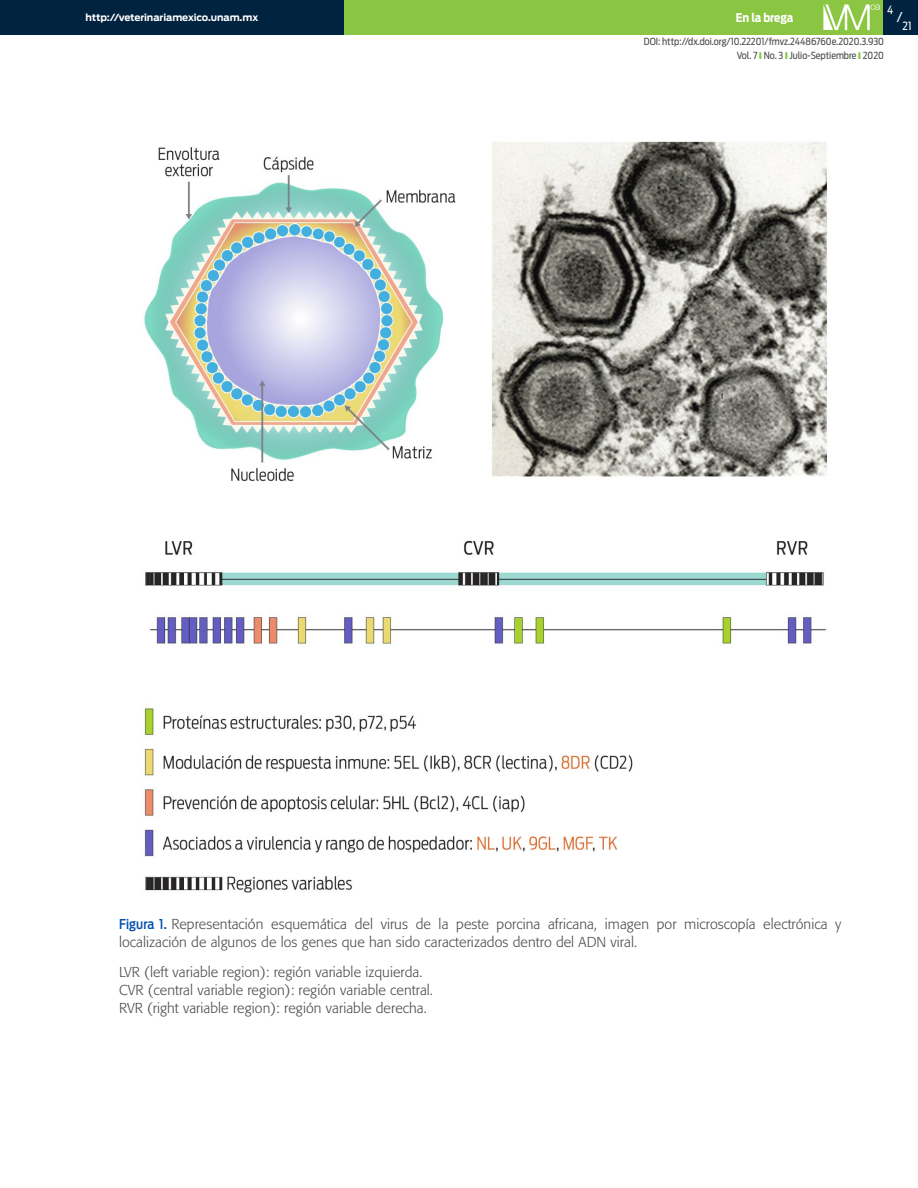
<style>
.page{position:relative;width:918px;height:1188px;background:#fff}
.page>*{position:absolute;margin:0;border:0;box-sizing:border-box;transform-origin:0 0}
._07_figura_pie{font:300 14.25px/18px "Formata";letter-spacing:.005em;color:#4b4c4d}
._07_figura_pie_2a{font:300 14.25px "Formata";letter-spacing:.005em;color:#4b4c4d}
.t1{font:13.5px "Antenna Cond";color:#fff}
.t2{font:700 12px "Antenna Cond";letter-spacing:-.005em;color:#fff}
.t3{font:11.25px "Antenna Cond";color:#fff}
.t4{font:9.75px/13.8px "Antenna Cond";color:#4b4c4d;text-align:right}
.t5{font:700 9.75px "Antenna";letter-spacing:-.01em;color:#fff}
.s1{font-family:"Antenna Cond";font-weight:500;font-size:13.5px;color:#004faf}
</style>
<div class="page">
<div style="left:275px;top:0;width:612px;height:34px;background:#8bc642"></div>
<svg style="left:823px;top:4px;width:57px;height:26px"></svg>
<div style="left:884px;top:0;width:34px;height:34px;background:#002340"></div>
<div style="left:0;top:0;width:344px;height:34px;background:#002340"></div>
<img style="left:142px;top:141px;width:686px;height:752px">
<p class="t5" style="left:85px;top:12px;width:174px">http://veterinariamexico.unam.mx</p>
<p class="t3" style="left:887px;top:3px;width:8px">4</p>
<p class="t1" style="left:897px;top:9px;width:7px">/</p>
<p class="t2" style="left:736px;top:10px;width:59px">En la brega</p>
<p class="t4" style="left:644px;top:35px;width:242px">DOI: http://dx.doi.org/10.22201/fmvz.24486760e.2020.3.930<br>Vol. 7 No. 3 Julio-Septiembre 2020</p>
<p class="t3" style="left:903px;top:19px;width:11px">21</p>
<p class="_07_figura_pie" style="left:119px;top:915px;width:724px"><span class="s1">Figura 1.</span> Representación esquemática del virus de la peste porcina africana, imagen por microscopía electrónica y localización de algunos de los genes que han sido caracterizados dentro del ADN viral.</p>
<p class="_07_figura_pie_2a" style="left:119px;top:964px;width:305px">LVR (left variable region): región variable izquierda.</p>
<p class="_07_figura_pie_2a" style="left:119px;top:982px;width:315px">CVR (central variable region): región variable central.</p>
<p class="_07_figura_pie_2a" style="left:119px;top:1000px;width:309px">RVR (right variable region): región variable derecha.</p>
</div>
